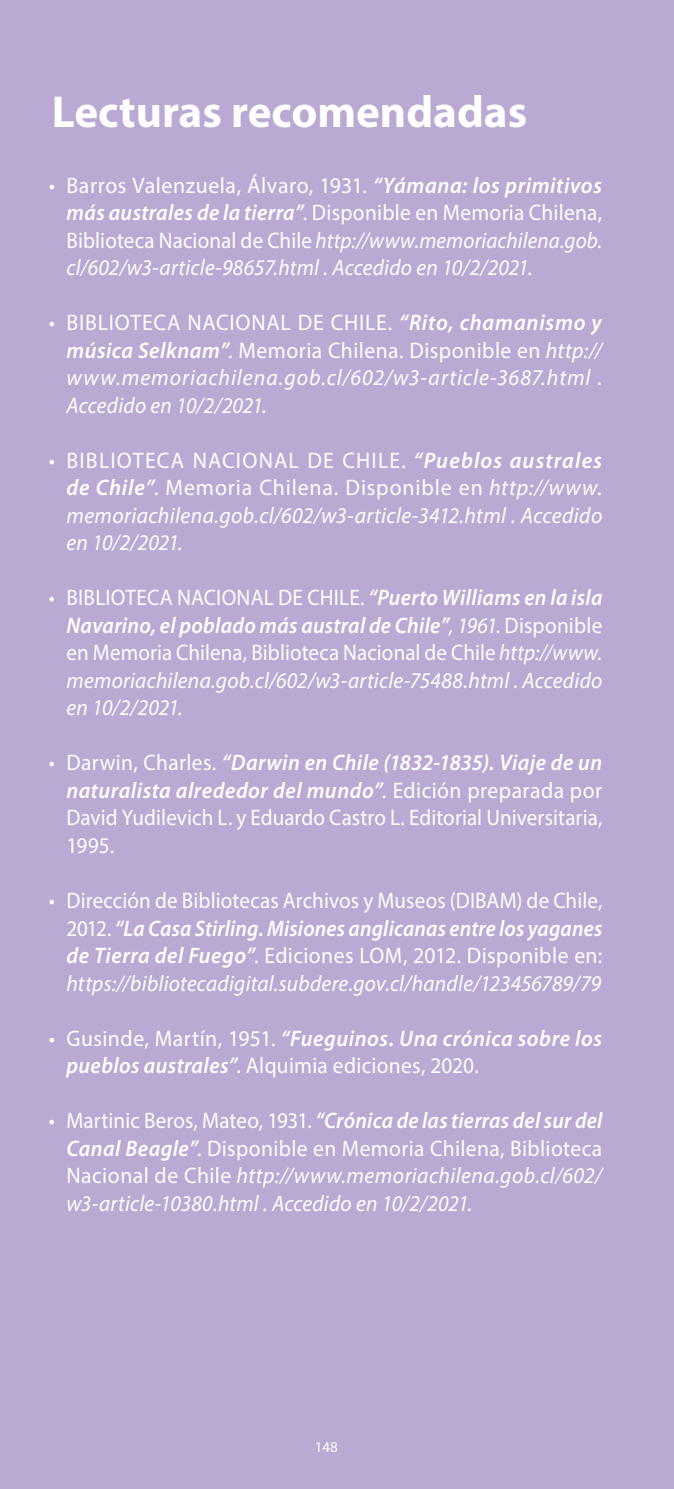
<style>
.page{position:relative;width:674px;height:1489px;background:#fff}
.page>*{position:absolute;margin:0;border:0;box-sizing:border-box;transform-origin:0 0}
.t1{font:700 45px "Myriad Pro";color:#fff}
.t2{font:italic 22.5px/27.5px "Myriad Pro";letter-spacing:.015em;color:#fff;text-align:justify}
.t3{font:italic 22.5px/27.5px "Myriad Pro";letter-spacing:.015em;color:#fff;text-align:justify;scale:.96 1}
.t4{font:italic 22.5px/27.5px "Myriad Pro";letter-spacing:.015em;color:#fff;text-align:justify;scale:.94 1}
.t5{font:22.5px/27.5px "Myriad Pro";letter-spacing:.005em;color:#fff;text-align:justify;scale:.94 1}
.t6{font:22.5px/27.5px "Myriad Pro";letter-spacing:.005em;color:#fff;text-align:justify;scale:.95 1}
.t7{font:italic 600 22.5px/27.5px "Myriad Pro";letter-spacing:.025em;color:#fff;scale:.96 1}
.t8{font:15px "Myriad Pro";color:#fff}
.s1{font-style:normal}
.s2{font-weight:600}
.s3{font-weight:600;font-style:italic}
.s4{font-style:italic}
.s5{font-weight:400;font-style:normal}
.s6{font-weight:400}
</style>
<div class="page">
<div style="left:0;top:0;width:673px;height:1488px;background:#baa9d3"></div>
<h1 class="t1" style="left:52px;top:82px;width:476px">Lecturas recomendadas</h1>
<p class="t2" style="left:66px;top:171px;width:537px;text-indent:-18px">• <span class="s1">Barros Valenzuela, Álvaro, 1931.</span> <span class="s2">“Yámana: los primitivos más australes de la tierra”</span>. <span class="s1">Disponible en Memoria Chilena, Biblioteca Nacional de Chile</span> http://www.memoriachilena.gob. cl/602/w3-article-98657.html . Accedido en 10/2/2021.</p>
<p class="t3" style="left:66px;top:308px;width:559px;text-indent:-18px"><span class="s1">• BIBLIOTECA NACIONAL DE CHILE.</span> <span class="s2">“Rito, chamanismo y música Selknam”</span>. <span class="s1">Memoria Chilena. Disponible en</span> http:// www.memoriachilena.gob.cl/602/w3-article-3687.html .<br>Accedido en 10/2/2021.</p>
<p class="t2" style="left:66px;top:446px;width:537px;text-indent:-17px"><span class="s1">• BIBLIOTECA NACIONAL DE CHILE.</span> <span class="s2">“Pueblos australes de Chile”</span>. <span class="s1">Memoria Chilena. Disponible en</span> http://www. memoriachilena.gob.cl/602/w3-article-3412.html . Accedido en 10/2/2021.</p>
<p class="t4" style="left:66px;top:583px;width:571px;text-indent:-18px"><span class="s1">• BIBLIOTECA NACIONAL DE CHILE.</span> <span class="s2">“Puerto Williams en la isla Navarino, el poblado más austral de Chile”</span>, 1961. <span class="s1">Disponible en Memoria Chilena, Biblioteca Nacional de Chile</span> http://www. memoriachilena.gob.cl/602/w3-article-75488.html . Accedido en 10/2/2021.</p>
<p class="t6" style="left:66px;top:748px;width:565px;text-indent:-18px">• Darwin, Charles. <span class="s3">“Darwin en Chile (1832-1835). Viaje de un naturalista alrededor del mundo”</span><span class="s4">.</span> Edición preparada por David Yudilevich L. y Eduardo Castro L. Editorial Universitaria, 1995.</p>
<p class="t5" style="left:66px;top:886px;width:571px;text-indent:-18px"><span class="s4">•</span> Dirección de Bibliotecas Archivos y Museos (DIBAM) de Chile, 2012. <span class="s3">“La Casa Stirling. Misiones anglicanas entre los yaganes de Tierra del Fuego”</span><span class="s4">.</span> Ediciones LOM, 2012. Disponible en: <span class="s4">https://bibliotecadigital.subdere.gov.cl/handle/123456789/79</span></p>
<p class="t7" style="left:66px;top:1023px;width:559px;text-indent:-18px"><span class="s5">• Gusinde, Martín, 1951.</span> “Fueguinos. Una crónica sobre los pueblos australes”<span class="s6">.</span> <span class="s5">Alquimia ediciones, 2020.</span></p>
<p class="t3" style="left:66px;top:1106px;width:559px;text-indent:-18px"><span class="s1">• Martinic Beros, Mateo, 1931.</span> <span class="s2">“Crónica de las tierras del sur del Canal Beagle”</span>. <span class="s1">Disponible en Memoria Chilena, Biblioteca Nacional de Chile</span> http://www.memoriachilena.gob.cl/602/ w3-article-10380.html . Accedido en 10/2/2021.</p>
<p class="t8" style="left:314px;top:1437px;width:25px">148</p>
</div>
